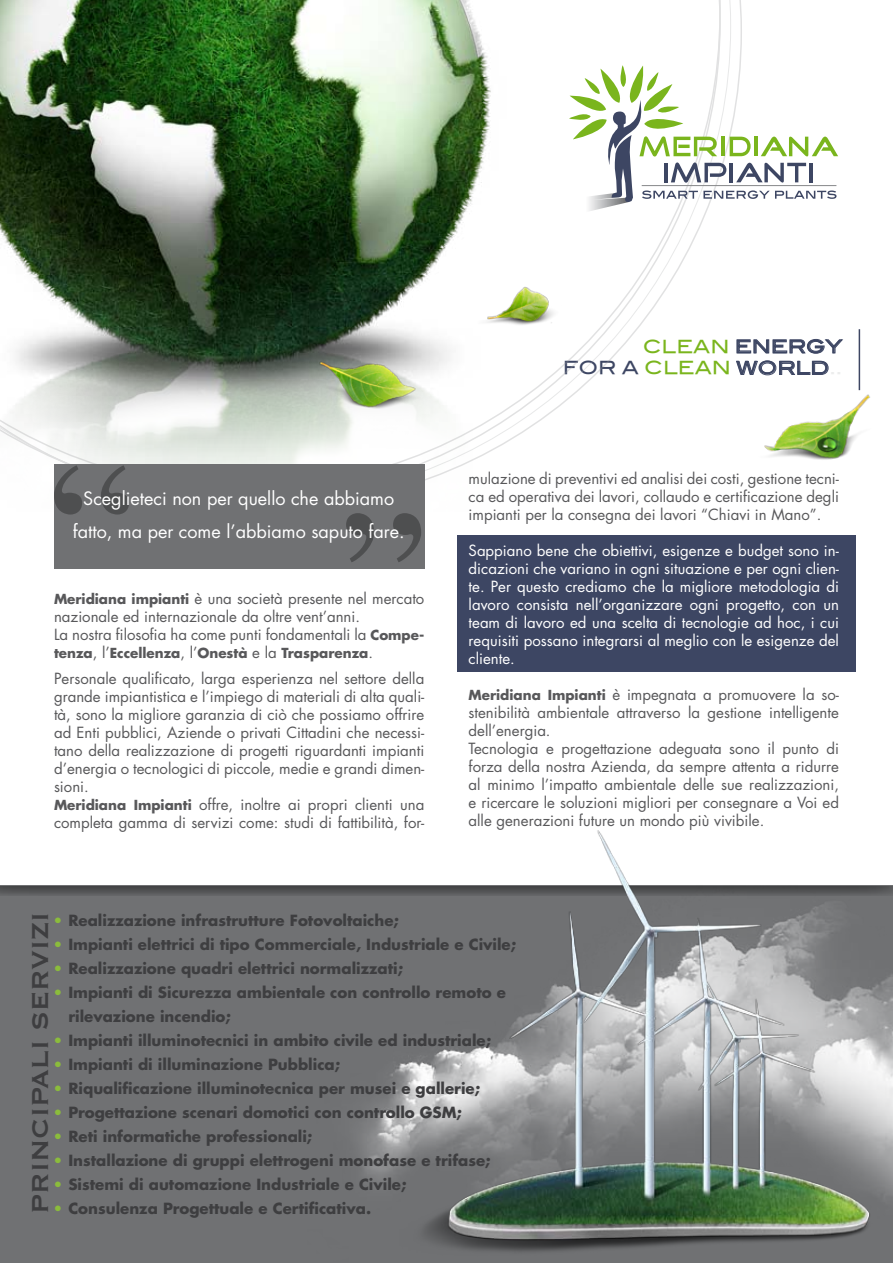
<style>
.page{position:relative;width:893px;height:1263px;background:#fff}
.page>*{position:absolute;margin:0;border:0;box-sizing:border-box;transform-origin:0 0}
.t1{font:30px "Copperplate";color:#3e3e40}
.t2{font:18px/33px "Futura";color:#fff;text-align:center}
.t3{font:18px/21.6px "Blair Md ITCTT Medium";color:#3d4663;text-align:right}
.t4{font:15px/18px "Futura";color:#58585a}
.t5{font:700 15px/24px "Futura";color:#3e3e40}
.t6{font:15px/18px "Futura";color:#fff;text-align:justify}
.t7{font:700 13.5px "Futura";color:#58585a}
.s1{font-weight:700;font-size:13.5px}
.s2{font-weight:400;font-size:15px}
.s3{color:#7ab51d}
.s4{color:#eceded}
.s5{color:#8bbc3c}
</style>
<div class="page">
<div style="left:458px;top:535px;width:398px;height:136px;background:#3d4663"></div>
<div style="left:0;top:885px;width:893px;height:378px;background:#707173"></div>
<img style="left:360px;top:1066px;width:39px;height:116px">
<svg style="left:0;top:886px;width:399px;height:10px"></svg>
<img style="left:764px;top:329px;width:106px;height:131px">
<svg style="left:742px;top:339px;width:101px;height:15px"></svg>
<svg style="left:742px;top:360px;width:87px;height:15px"></svg>
<hr style="left:859px;top:329px;width:1px;height:61px;background:#3d4663">
<svg style="left:0;top:0;width:742px;height:508px"></svg>
<svg style="left:562px;top:193px;width:67px;height:21px"></svg>
<svg style="left:569px;top:65px;width:269px;height:137px"></svg>
<hr style="left:809px;top:163px;width:3px;height:19px;background:#3d4663">
<div style="left:54px;top:464px;width:370px;height:104px;background:#707173"></div>
<svg style="left:54px;top:465px;width:75px;height:49px"></svg>
<svg style="left:346px;top:513px;width:75px;height:49px"></svg>
<img style="left:399px;top:830px;width:494px;height:422px">
<p class="t2" style="left:73px;top:481px;width:334px">Sceglieteci non per quello che abbiamo fatto, ma per come l’abbiamo saputo fare.</p>
<p class="t4" style="left:54px;top:589px;width:372px"><span class="s1">Meridiana impianti</span> è una società presente nel mercato nazionale ed internazionale da oltre vent’anni.<br>La nostra filosofia ha come punti fondamentali la <span class="s1">Compe-</span></p>
<p class="t7" style="left:54px;top:644px;width:321px">tenza<span class="s2">, l’</span>Eccellenza<span class="s2">, l’</span>Onestà <span class="s2">e la</span> Trasparenza<span class="s2">.</span></p>
<p class="t4" style="left:54px;top:669px;width:372px">Personale qualificato, larga esperienza nel settore della grande impiantistica e l’impiego di materiali di alta quali&shy;tà, sono la migliore garanzia di ciò che possiamo offrire ad Enti pubblici, Aziende o privati Cittadini che necessi&shy;tano della realizzazione di progetti riguardanti impianti d’energia o tecnologici di piccole, medie e grandi dimen&shy;sioni.<br><span class="s1">Meridiana Impianti</span> offre, inoltre ai propri clienti una completa gamma di servizi come: studi di fattibilità, for-</p>
<p class="t3" style="left:563px;top:334px;width:281px"><span class="s3">CLEAN</span> ENERGY<br>FOR A <span class="s3">CLEAN</span> WORLD<span class="s4">..</span></p>
<p class="t4" style="left:469px;top:469px;width:372px;text-align:justify">mulazione di preventivi ed analisi dei costi, gestione tecni&shy;ca ed operativa dei lavori, collaudo e certificazione degli impianti per la consegna dei lavori “Chiavi in Mano”.</p>
<p class="t6" style="left:469px;top:541px;width:372px">Sappiano bene che obiettivi, esigenze e budget sono in&shy;dicazioni che variano in ogni situazione e per ogni clien&shy;te. Per questo crediamo che la migliore metodologia di lavoro consista nell’organizzare ogni progetto, con un team di lavoro ed una scelta di tecnologie ad hoc, i cui requisiti possano integrarsi al meglio con le esigenze del cliente.</p>
<p class="t4" style="left:469px;top:685px;width:372px"><span class="s1">Meridiana Impianti</span> è impegnata a promuovere la so&shy;stenibilità ambientale attraverso la gestione intelligente dell’energia.<br>Tecnologia e progettazione adeguata sono il punto di forza della nostra Azienda, da sempre attenta a ridurre al minimo l’impatto ambientale delle sue realizzazioni, e ricercare le soluzioni migliori per consegnare a Voi ed alle generazioni future un mondo più vivibile.</p>
<p class="t5" style="left:53px;top:908px;width:347px"><span class="s5">•</span> Realizzazione infrastrutture Fotovoltaiche;</p>
<p class="t5" style="left:53px;top:932px;width:464px"><span class="s5">•</span> Impianti elettrici di tipo Commerciale, Industriale e Civile;</p>
<p class="t5" style="left:53px;top:956px;width:351px"><span class="s5">•</span> Realizzazione quadri elettrici normalizzati;</p>
<p class="t5" style="left:68px;top:980px;width:439px;text-indent:-15px"><span class="s5">•</span> Impianti di Sicurezza ambientale con controllo remoto e rilevazione incendio;</p>
<p class="t5" style="left:53px;top:1028px;width:439px"><span class="s5">•</span> Impianti illuminotecnici in ambito civile ed industriale;</p>
<p class="t5" style="left:53px;top:1052px;width:288px"><span class="s5">•</span> Impianti di illuminazione Pubblica;</p>
<p class="t5" style="left:53px;top:1076px;width:428px"><span class="s5">•</span> Riqualificazione illuminotecnica per musei e gallerie;</p>
<p class="t5" style="left:53px;top:1100px;width:410px"><span class="s5">•</span> Progettazione scenari domotici con controllo GSM;</p>
<p class="t5" style="left:53px;top:1124px;width:261px"><span class="s5">•</span> Reti informatiche professionali;</p>
<p class="t5" style="left:53px;top:1148px;width:439px"><span class="s5">•</span> Installazione di gruppi elettrogeni monofase e trifase;</p>
<p class="t5" style="left:53px;top:1172px;width:355px"><span class="s5">•</span> Sistemi di automazione Industriale e Civile;</p>
<p class="t5" style="left:53px;top:1196px;width:320px"><span class="s5">•</span> Consulenza Progettuale e Certificativa.</p>
<h1 class="t1" style="left:21px;top:1214px;width:304px;rotate:-90deg">PRINCIPALI SERVIZI</h1>
</div>
